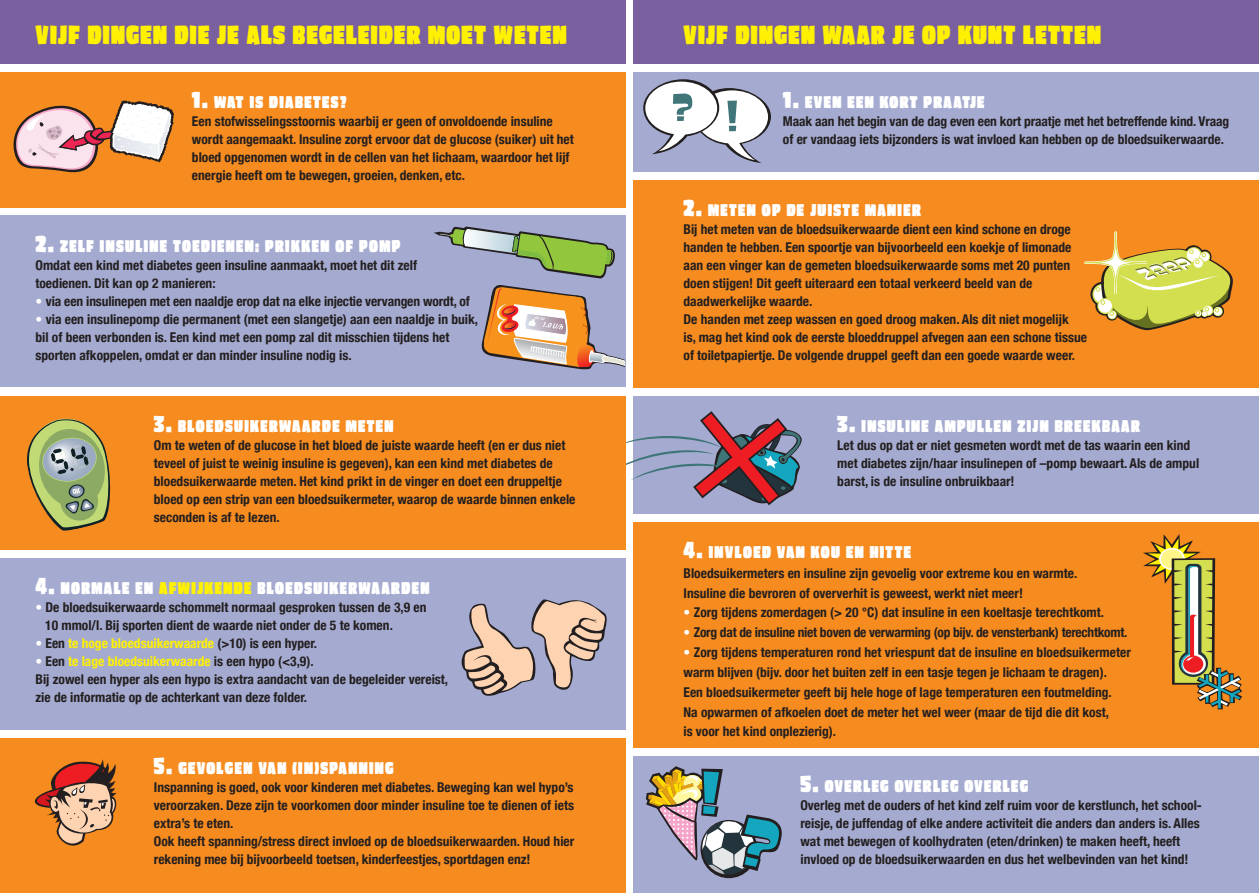
<style>
.page{position:relative;width:1259px;height:893px;background:#fff}
.page>*{position:absolute;margin:0;border:0;box-sizing:border-box;transform-origin:0 0}
.t1{font:900 condensed 25.5px "Asphalt";letter-spacing:.05em;color:#fff101}
.t2{font:900 condensed 16.5px "Asphalt";letter-spacing:.08em;color:#fff}
.t3{font:italic 16.05px "Baveuse";color:#fff}
.t4{font:700 condensed 13.5px/18px "Helvetica Neue";color:#231f20}
.t5{font:700 condensed 13.5px "Helvetica Neue";letter-spacing:-.02em;color:#231f20}
.t6{font:700 condensed 13.5px "Helvetica Neue";color:#fff101}
.s1{font-size:22.5px}
.s2{color:#fff}
.s3{color:#fff101}
.s4{color:#231f20}
</style>
<div class="page">
<div style="left:634px;top:72px;width:625px;height:99px;background:#a5abd0"></div>
<div style="left:634px;top:180px;width:625px;height:207px;background:#f68b1f"></div>
<div style="left:634px;top:396px;width:625px;height:117px;background:#a5abd0"></div>
<div style="left:634px;top:522px;width:625px;height:225px;background:#f68b1f"></div>
<div style="left:634px;top:756px;width:625px;height:137px;background:#a5abd0"></div>
<div style="left:634px;top:0;width:625px;height:64px;background:#7a609e"></div>
<svg style="left:643px;top:79px;width:128px;height:84px"></svg>
<svg style="left:1084px;top:232px;width:148px;height:98px"></svg>
<svg style="left:625px;top:411px;width:176px;height:94px"></svg>
<svg style="left:1143px;top:534px;width:99px;height:175px"></svg>
<svg style="left:646px;top:766px;width:136px;height:112px"></svg>
<div style="left:0;top:72px;width:625px;height:135px;background:#f68b1f"></div>
<div style="left:0;top:216px;width:625px;height:171px;background:#a5abd0"></div>
<div style="left:0;top:396px;width:625px;height:153px;background:#f68b1f"></div>
<div style="left:0;top:558px;width:625px;height:171px;background:#a5abd0"></div>
<div style="left:0;top:739px;width:625px;height:154px;background:#f68b1f"></div>
<svg style="left:481px;top:285px;width:144px;height:85px"></svg>
<div style="left:0;top:0;width:625px;height:64px;background:#7a609e"></div>
<svg style="left:434px;top:227px;width:181px;height:51px"></svg>
<svg style="left:27px;top:418px;width:84px;height:113px"></svg>
<svg style="left:35px;top:759px;width:81px;height:87px"></svg>
<svg style="left:14px;top:100px;width:160px;height:72px"></svg>
<svg style="left:461px;top:599px;width:146px;height:97px"></svg>
<h1 class="t1" style="left:36px;top:19px;width:533px">VIJF DINGEN DIE JE ALS BEGELEIDER MOET WETEN</h1>
<p class="t2" style="left:192px;top:92px;width:156px"><span class="s1">1.</span> WAT IS DIABETES?</p>
<p class="t4" style="left:192px;top:112px;width:383px">Een stofwisselingsstoornis waarbij er geen of onvoldoende insuline wordt aangemaakt. Insuline zorgt ervoor dat de glucose (suiker) uit het bloed opgenomen wordt in de cellen van het lichaam, waardoor het lijf energie heeft om te bewegen, groeien, denken, etc.</p>
<p class="t2" style="left:36px;top:236px;width:366px"><span class="s1">2.</span> ZELF INSULINE TOEDIENEN: PRIKKEN OF POMP</p>
<p class="t4" style="left:36px;top:256px;width:383px">Omdat een kind met diabetes geen insuline aanmaakt, moet het dit zelf toedienen. Dit kan op 2 manieren:</p>
<p class="t4" style="left:36px;top:292px;width:436px"><span class="s2">•</span> via een insulinepen met een naaldje erop dat na elke injectie vervangen wordt, of</p>
<p class="t4" style="left:36px;top:310px;width:444px"><span class="s2">•</span> via een insulinepomp die permanent (met een slangetje) aan een naaldje in buik, bil of been verbonden is. Een kind met een pomp zal dit misschien tijdens het sporten afkoppelen, omdat er dan minder insuline nodig is.</p>
<p class="t2" style="left:154px;top:416px;width:241px"><span class="s1">3.</span> BLOEDSUIKERWAARDE METEN</p>
<p class="t4" style="left:154px;top:436px;width:423px">Om te weten of de glucose in het bloed de juiste waarde heeft (en er dus niet teveel of juist te weinig insuline is gegeven), kan een kind met diabetes de bloedsuikerwaarde meten. Het kind prikt in de vinger en doet een druppeltje bloed op een strip van een bloedsuikermeter, waarop de waarde binnen enkele seconden is af te lezen.</p>
<p class="t2" style="left:36px;top:578px;width:395px"><span class="s1">4.</span> NORMALE EN <span class="s3">AFWIJKENDE</span> BLOEDSUIKERWAARDEN</p>
<p class="t4" style="left:45px;top:598px;width:383px;text-indent:-10px"><span class="s2">•</span> De bloedsuikerwaarde schommelt normaal gesproken tussen de 3,9 en<br>10 mmol/l. Bij sporten dient de waarde niet onder de 5 te komen.</p>
<p class="t6" style="left:36px;top:635px;width:283px"><span class="s2">•</span> <span class="s4">Een</span> te hoge bloedsuikerwaarde <span class="s4">(&gt;10) is een hyper.</span></p>
<p class="t4" style="left:36px;top:652px;width:414px"><span class="s2">•</span> Een <span class="s3">te lage bloedsuikerwaarde</span> is een hypo (&lt;3,9).<br>Bij zowel een hyper als een hypo is extra aandacht van de begeleider vereist, zie de informatie op de achterkant van deze folder.</p>
<p class="t2" style="left:154px;top:758px;width:241px"><span class="s1">5.</span> GEVOLGEN VAN (IN)SPANNING</p>
<p class="t4" style="left:154px;top:778px;width:422px">Inspanning is goed, ook voor kinderen met diabetes. Beweging kan wel hypo’s veroorzaken. Deze zijn te voorkomen door minder insuline toe te dienen of iets extra’s te eten.<br>Ook heeft spanning/stress direct invloed op de bloedsuikerwaarden. Houd hier rekening mee bij bijvoorbeeld toetsen, kinderfeestjes, sportdagen enz!</p>
<h1 class="t1" style="left:683px;top:19px;width:419px">VIJF DINGEN WAAR JE OP KUNT LETTEN</h1>
<p class="t2" style="left:783px;top:92px;width:203px"><span class="s1">1.</span> EVEN EEN KORT PRAATJE</p>
<p class="t4" style="left:783px;top:112px;width:448px">Maak aan het begin van de dag even een kort praatje met het betreffende kind. Vraag of er vandaag iets bijzonders is wat invloed kan hebben op de bloedsuikerwaarde.</p>
<p class="t2" style="left:683px;top:200px;width:239px"><span class="s1">2.</span> METEN OP DE JUISTE MANIER</p>
<p class="t4" style="left:683px;top:220px;width:405px">Bij het meten van de bloedsuikerwaarde dient een kind schone en droge handen te hebben. Een spoortje van bijvoorbeeld een koekje of limonade aan een vinger kan de gemeten bloedsuikerwaarde soms met 20 punten doen stijgen! Dit geeft uiteraard een totaal verkeerd beeld van de daadwerkelijke waarde.<br>De handen met zeep wassen en goed droog maken. Als dit niet mogelijk<br>is, mag het kind ook de eerste bloeddruppel afvegen aan een schone tissue of toiletpapiertje. De volgende druppel geeft dan een goede waarde weer.</p>
<p class="t3" style="left:1142px;top:265px;width:54px;rotate:-15deg">ZEEP</p>
<p class="t2" style="left:837px;top:416px;width:304px"><span class="s1">3.</span> INSULINE AMPULLEN ZIJN BREEKBAAR</p>
<p class="t4" style="left:837px;top:436px;width:363px">Let dus op dat er niet gesmeten wordt met de tas waarin een kind met diabetes zijn/haar insulinepen of –pomp bewaart. Als de ampul barst, is de insuline onbruikbaar!</p>
<p class="t2" style="left:683px;top:542px;width:229px"><span class="s1">4.</span> INVLOED VAN KOU EN HITTE</p>
<p class="t4" style="left:683px;top:563px;width:395px;line-height:19.8px">Bloedsuikermeters en insuline zijn gevoelig voor extreme kou en warmte.<br>Insuline die bevroren of oververhit is geweest, werkt niet meer!</p>
<p class="t4" style="left:683px;top:603px;width:422px"><span class="s2">•</span> Zorg tijdens zomerdagen (&gt; 20 °C) dat insuline in een koeltasje terechtkomt.</p>
<p class="t5" style="left:683px;top:624px;width:445px"><span class="s2">•</span> Zorg dat de insuline niet boven de verwarming (op bijv. de vensterbank) terechtkomt.</p>
<p class="t4" style="left:683px;top:642px;width:449px;line-height:19.8px"><span class="s2">•</span> Zorg tijdens temperaturen rond het vriespunt dat de insuline en bloedsuikermeter warm blijven (bijv. door het buiten zelf in een tasje tegen je lichaam te dragen).<br>Een bloedsuikermeter geeft bij hele hoge of lage temperaturen een foutmelding.<br>Na opwarmen of afkoelen doet de meter het wel weer (maar de tijd die dit kost,<br>is voor het kind onplezierig).</p>
<p class="t2" style="left:800px;top:776px;width:229px"><span class="s1">5.</span> OVERLEG OVERLEG OVERLEG</p>
<p class="t4" style="left:800px;top:796px;width:403px">Overleg met de ouders of het kind zelf ruim voor de kerstlunch, het school&shy;reisje, de juffendag of elke andere activiteit die anders dan anders is. Alles wat met bewegen of koolhydraten (eten/drinken) te maken heeft, heeft invloed op de bloedsuikerwaarden en dus het welbevinden van het kind!</p>
</div>
